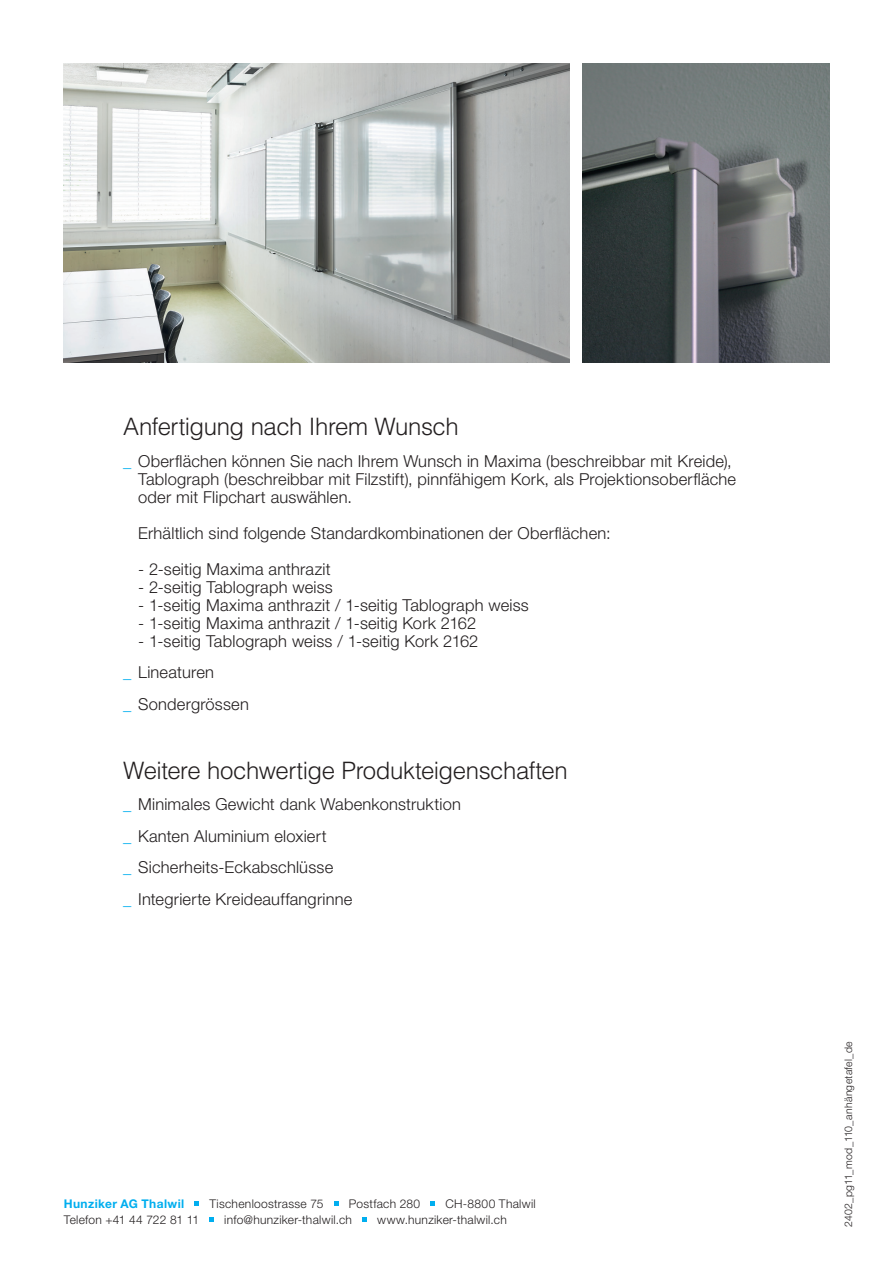
<style>
.page{position:relative;width:893px;height:1263px;background:#fff}
.page>*{position:absolute;margin:0;border:0;box-sizing:border-box;transform-origin:0 0}
.t1{font:300 24px "Helvetica LT Std";letter-spacing:-.02em;color:#231f20}
.t2{font:300 16.5px/31.5px "Helvetica Neue LT Pro";letter-spacing:.01em;color:#231f20}
.t3{font:300 12px "Helvetica Neue LT Pro";letter-spacing:.025em;color:#231f20}
.t4{font:700 12px "Helvetica Neue LT Pro";letter-spacing:.03em;color:#00aeef}
.t5{font:300 10.5px "Helvetica Neue LT Pro";letter-spacing:.03em;color:#231f20}
.s1{color:#00aeef}
</style>
<div class="page">
<img style="left:64px;top:64px;width:506px;height:299px">
<img style="left:583px;top:64px;width:246px;height:299px">
<svg style="left:195px;top:1201px;width:4px;height:4px"></svg>
<svg style="left:334px;top:1201px;width:4px;height:4px"></svg>
<svg style="left:431px;top:1201px;width:4px;height:4px"></svg>
<svg style="left:209px;top:1218px;width:5px;height:4px"></svg>
<svg style="left:362px;top:1218px;width:5px;height:4px"></svg>
<h1 class="t1" style="left:123px;top:411px;width:337px">Anfertigung nach Ihrem Wunsch</h1>
<p class="t2" style="left:138px;top:451px;width:599px;line-height:18px;text-indent:-15px"><span class="s1">_</span> Oberflächen können Sie nach Ihrem Wunsch in Maxima (beschreibbar mit Kreide),<br>Tablograph (beschreibbar mit Filzstift), pinnfähigem Kork, als Projektionsoberfläche oder mit Flipchart auswählen.</p>
<p class="t2" style="left:138px;top:517px;width:474px">Erhältlich sind folgende Standardkombinationen der Oberflächen:</p>
<p class="t2" style="left:138px;top:553px;width:194px">- 2-seitig Maxima anthrazit</p>
<p class="t2" style="left:138px;top:571px;width:196px">- 2-seitig Tablograph weiss</p>
<p class="t2" style="left:138px;top:589px;width:392px">- 1-seitig Maxima anthrazit / 1-seitig Tablograph weiss</p>
<p class="t2" style="left:138px;top:607px;width:340px">- 1-seitig Maxima anthrazit / 1-seitig Kork 2162</p>
<p class="t2" style="left:123px;top:625px;width:357px;text-indent:15px">- 1-seitig Tablograph weiss / 1-seitig Kork 2162 <span class="s1">_</span> Lineaturen<br><span class="s1">_</span> Sondergrössen</p>
<h1 class="t1" style="left:123px;top:755px;width:446px">Weitere hochwertige Produkteigenschaften</h1>
<p class="t2" style="left:123px;top:788px;width:339px"><span class="s1">_</span> Minimales Gewicht dank Wabenkonstruktion <span class="s1">_</span> Kanten Aluminium eloxiert<br><span class="s1">_</span> Sicherheits-Eckabschlüsse<br><span class="s1">_</span> Integrierte Kreideauffangrinne</p>
<p class="t4" style="left:64px;top:1196px;width:122px">Hunziker AG Thalwil</p>
<p class="t3" style="left:209px;top:1196px;width:116px">Tischenloostrasse 75</p>
<p class="t3" style="left:349px;top:1196px;width:73px">Postfach 280</p>
<p class="t3" style="left:445px;top:1196px;width:92px">CH-8800 Thalwil</p>
<p class="t3" style="left:64px;top:1213px;width:137px">Telefon +41 44 722 81 11</p>
<p class="t3" style="left:224px;top:1213px;width:129px">info@hunziker-thalwil.ch</p>
<p class="t3" style="left:377px;top:1213px;width:131px">www.hunziker-thalwil.ch</p>
<p class="t5" style="left:842px;top:1227px;width:187px;rotate:-90deg">2402_pg11_mod_110_anhängetafel_de</p>
</div>
